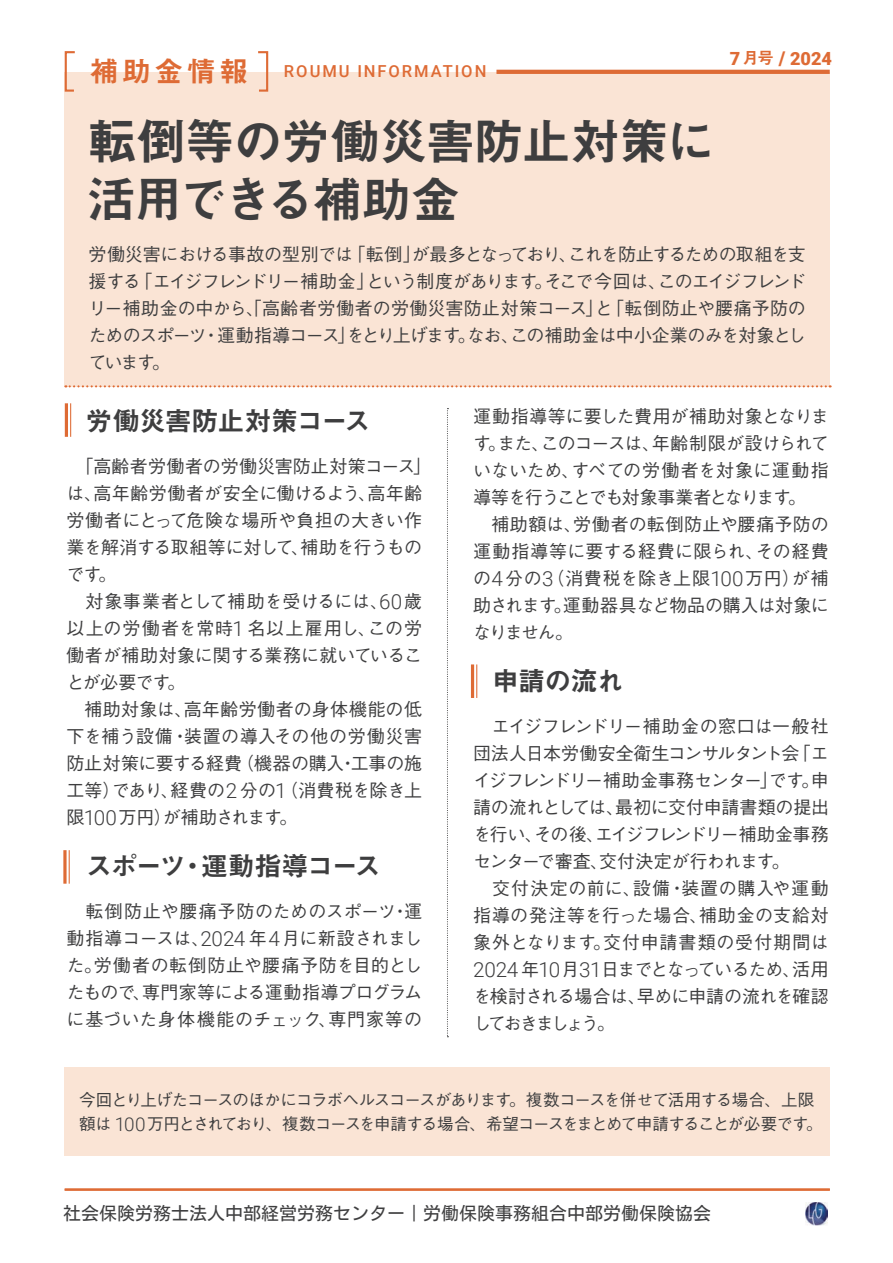
<style>
.page{position:relative;width:893px;height:1263px;background:#fff}
.page>*{position:absolute;margin:0;border:0;box-sizing:border-box;transform-origin:0 0}
.t1{font:49.5px/58.5px "Midashi Go Pr 6 N MB31 90 msp RKSJ H";letter-spacing:-.03em;color:#3e3e3f}
.t2{font:27px "Midashi Go Pr 6 N MB31 90 msp RKSJ H";letter-spacing:-.035em;color:#3e3e3f}
.t3{font:27px "Midashi Go Pr 6 N MB31 90 msp RKSJ H";letter-spacing:-.065em;color:#3e3e3f}
.t4{font:900 18.15px "Roboto";color:#de6b35}
.t5{font:18px/27px "Gothic BBB Pr 6 N Medium 90 msp RKSJ H";letter-spacing:-.01em;color:#3e3e3f}
.t6{font:18px "Motoya L Cedar W3 90 ms RKSJ H";color:#3f3f40}
.t7{font:16.5px/24.5px "Gothic BBB Pr 6 N Medium 90 msp RKSJ H";letter-spacing:-.06em;color:#3e3e3f}
.t8{font:500 16.5px "Roboto";letter-spacing:.12em;color:#de6b35}
.s1{font-family:"Midashi Go Pr 6 N MB31 90 msp RKSJ H";font-weight:400;font-size:28.8px}
.s2{font-family:"Midashi Go Pr 6 N MB31 90 msp RKSJ H";font-weight:400;font-size:16.5px}
.s3{font-size:18.9px}
.s4{font-family:"Roboto";font-weight:300;font-size:20.7px}
.s5{font-family:"Roboto";font-weight:300;font-size:18.9px}
</style>
<div class="page">
<img style="left:805px;top:1202px;width:22px;height:23px">
<div style="left:64px;top:1067px;width:765px;height:89px;background:#fae4d5"></div>
<div style="left:65px;top:72px;width:765px;height:315px;background:#fae4d5"></div>
<svg style="left:65px;top:385px;width:766px;height:2px"></svg>
<hr style="left:496px;top:70px;width:334px;height:4px;background:#de6b35">
<svg style="left:64px;top:51px;width:11px;height:42px"></svg>
<svg style="left:258px;top:51px;width:11px;height:41px"></svg>
<hr style="left:65px;top:1189px;width:765px;height:2px;background:#de6b35">
<hr style="left:70px;top:403px;width:1px;height:34px;background:#de6b35">
<hr style="left:65px;top:403px;width:3px;height:34px;background:#de6b35">
<hr style="left:476px;top:664px;width:1px;height:34px;background:#de6b35">
<hr style="left:471px;top:664px;width:3px;height:34px;background:#de6b35">
<hr style="left:69px;top:850px;width:1px;height:34px;background:#de6b35">
<svg style="left:63px;top:850px;width:4px;height:34px"></svg>
<svg style="left:447px;top:408px;width:1px;height:629px"></svg>
<p class="t8" style="left:90px;top:62px;width:398px"><span class="s1">補助金情報　</span>ROUMU INFORMATION</p>
<h1 class="t1" style="left:87px;top:119px;width:630px">転倒等の労働災害防止対策に活用できる補助金</h1>
<p class="t4" style="left:730px;top:48px;width:104px">7<span class="s2">月号</span> <span class="s3">/</span> 2024</p>
<p class="t5" style="left:89px;top:243px;width:719px;text-align:justify">労働災害における事故の型別では「転倒」が最多となっており、これを防止するための取組を支援する「エイジフレンドリー補助金」という制度があります。そこで今回は、このエイジフレンドリー補助金の中から、「高齢者労働者の労働災害防止対策コース」と「転倒防止や腰痛予防のためのスポーツ・運動指導コース」をとり上げます。なお、この補助金は中小企業のみを対象としています。</p>
<h2 class="t2" style="left:86px;top:411px;width:287px">労働災害防止対策コース</h2>
<p class="t5" style="left:66px;top:456px;width:366px;text-indent:9px">「高齢者労働者の労働災害防止対策コース」は、高年齢労働者が安全に働けるよう、高年齢労働者にとって危険な場所や負担の大きい作業を解消する取組等に対して、補助を行うものです。<br>　対象事業者として補助を受けるには、<span class="s4">60</span>歳以上の労働者を常時<span class="s4">1</span> 名以上雇用し、この労働者が補助対象に関する業務に就いていることが必要です。<br>　補助対象は、高年齢労働者の身体機能の低下を補う設備・装置の導入その他の労働災害防止対策に要する経費（機器の購入・工事の施工等）であり、経費の<span class="s4">2</span>分の<span class="s4">1</span>（消費税を除き上限<span class="s4">100</span>万円）が補助されます。</p>
<h2 class="t3" style="left:86px;top:856px;width:297px">スポーツ・運動指導コース</h2>
<p class="t5" style="left:66px;top:900px;width:357px;text-align:justify">　転倒防止や腰痛予防のためのスポーツ・運動指導コースは、<span class="s4">2024</span> 年<span class="s4">4</span>月に新設されました。労働者の転倒防止や腰痛予防を目的としたもので、専門家等による運動指導プログラムに基づいた身体機能のチェック、専門家等の</p>
<p class="t5" style="left:473px;top:406px;width:357px">運動指導等に要した費用が補助対象となります。また、このコースは、年齢制限が設けられていないため、すべての労働者を対象に運動指導等を行うことでも対象事業者となります。　補助額は、労働者の転倒防止や腰痛予防の運動指導等に要する経費に限られ、その経費の<span class="s4">4</span>分の<span class="s4">3</span>（消費税を除き上限<span class="s4">100</span>万円）が補助されます。運動器具など物品の購入は対象になりません。</p>
<h2 class="t2" style="left:492px;top:671px;width:133px">申請の流れ</h2>
<p class="t5" style="left:473px;top:716px;width:358px">　エイジフレンドリー補助金の窓口は一般社団法人日本労働安全衛生コンサルタント会「エイジフレンドリー補助金事務センター」です。申請の流れとしては、最初に交付申請書類の提出を行い、その後、エイジフレンドリー補助金事務センターで審査、交付決定が行われます。<br>　交付決定の前に、設備・装置の購入や運動指導の発注等を行った場合、補助金の支給対象外となります。交付申請書類の受付期間は<br><span class="s4">2024</span> 年<span class="s4">10</span>月<span class="s4">31</span>日までとなっているため、活用を検討される場合は、早めに申請の流れを確認しておきましょう。</p>
<p class="t7" style="left:79px;top:1090px;width:745px">今回とり上げたコースのほかにコラボヘルスコースがあります。複数コースを併せて活用する場合、上限額は <span class="s5">100</span> 万円とされており、複数コースを申請する場合、希望コースをまとめて申請することが必要です。</p>
<p class="t6" style="left:63px;top:1204px;width:649px">社会保険労務士法人中部経営労務センター｜労働保険事務組合中部労働保険協会</p>
</div>
